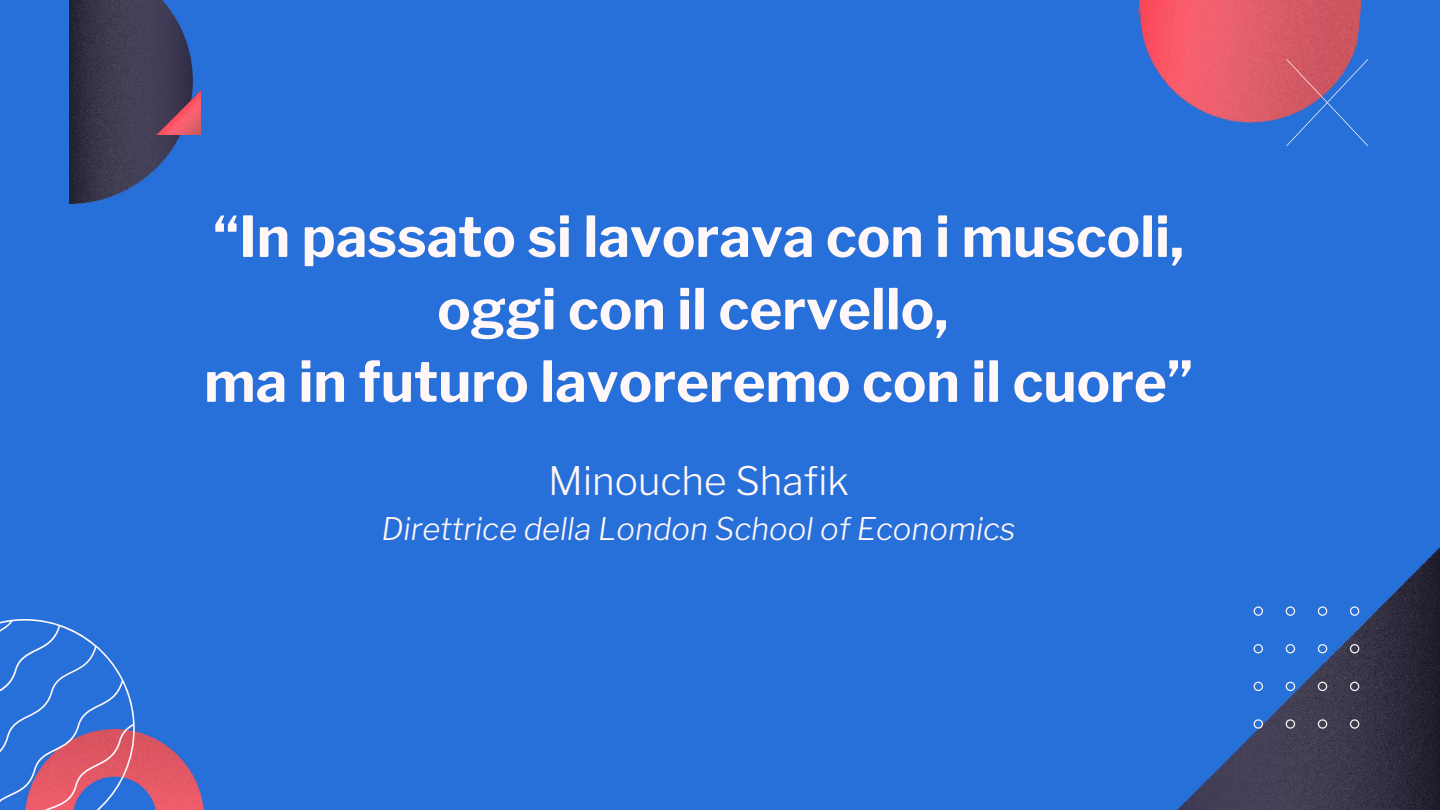
<style>
.page{position:relative;width:1440px;height:810px;background:#2870d9}
.page>*{position:absolute;margin:0;border:0;box-sizing:border-box;transform-origin:0 0}
.t1{font:700 56px/72.5px "Libre Franklin";color:#fff7f8;text-align:center}
.t2{font:300 39px "Libre Franklin";color:#fff7f8}
.t3{font:italic 300 31px "Libre Franklin";color:#fff7f8}
</style>
<div class="page">
<img style="left:135px;top:731px;width:69px;height:79px">
<svg style="left:0;top:619px;width:135px;height:191px"></svg>
<img style="left:1177px;top:547px;width:263px;height:263px">
<svg style="left:1254px;top:606px;width:105px;height:123px"></svg>
<img style="left:1138px;top:0;width:224px;height:123px">
<svg style="left:1286px;top:59px;width:82px;height:87px"></svg>
<img style="left:70px;top:0;width:123px;height:204px">
<img style="left:157px;top:91px;width:43px;height:43px">
<p class="t1" style="left:204px;top:201px;width:990px">“In passato si lavorava con i muscoli, oggi con il cervello,<br>ma in futuro lavoreremo con il cuore”</p>
<p class="t2" style="left:548px;top:457px;width:302px">Minouche Shafik</p>
<p class="t3" style="left:382px;top:510px;width:636px">Direttrice della London School of Economics</p>
</div>
